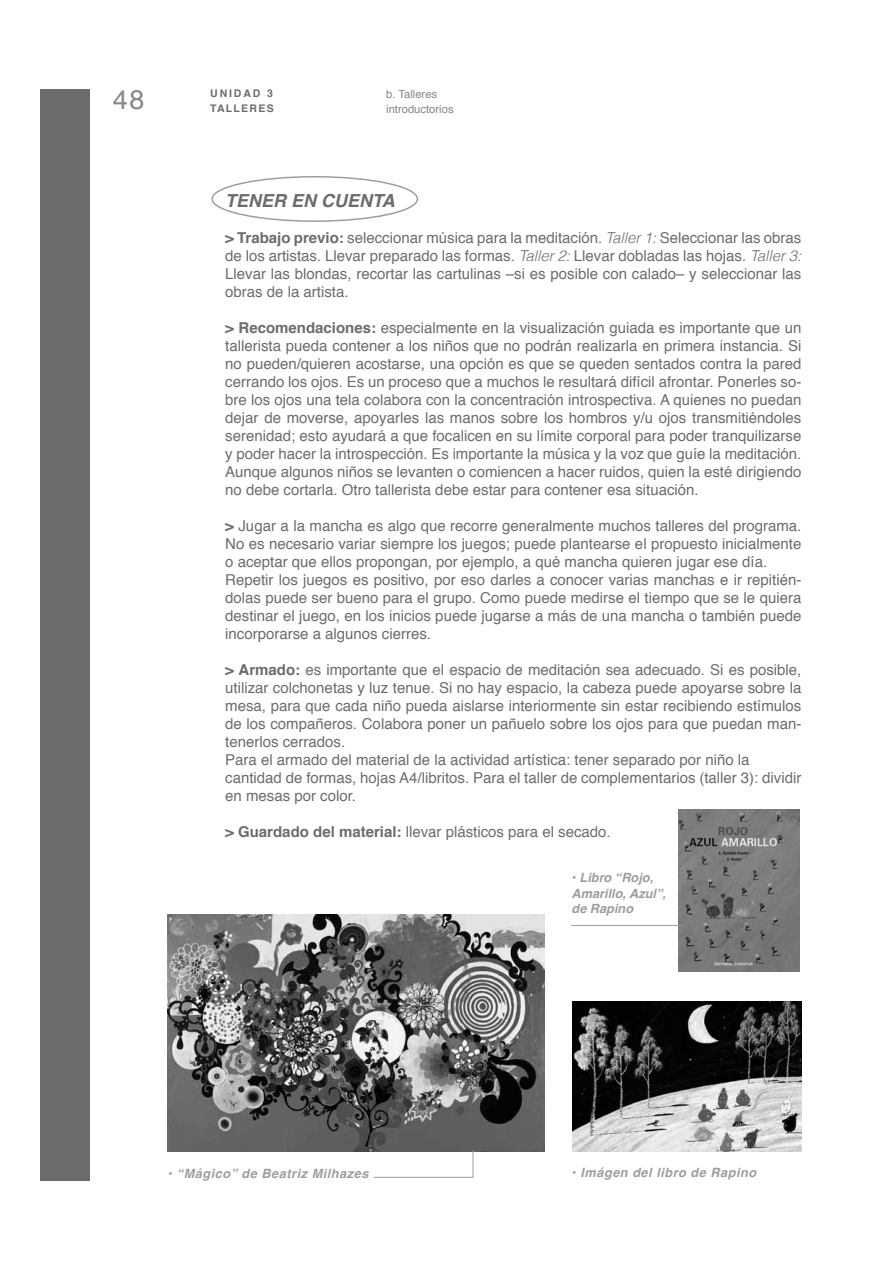
<style>
.page{position:relative;width:893px;height:1263px;background:#fff}
.page>*{position:absolute;margin:0;border:0;box-sizing:border-box;transform-origin:0 0}
.t1{font:27px "Helvetica";color:#87888a}
.t2{font:italic 700 18px "Helvetica";color:#6b6c6e}
.t3{font:15px/18px "Helvetica";color:#6b6c6e;text-align:justify}
.t4{font:italic 700 12.75px "Helvetica";letter-spacing:.04em;color:#9c9e9f}
.t5{font:italic 700 12.75px/15.3px "Helvetica";color:#9c9e9f}
.t6{font:11.25px/15px "Helvetica";color:#87888a}
.t7{font:700 10.5px/15px "Helvetica";letter-spacing:.12em;color:#6b6c6e}
.s1{font-weight:700}
.s2{font-weight:300;font-style:italic}
</style>
<div class="page">
<div style="left:40px;top:89px;width:50px;height:1092px;background:#6b6c6e"></div>
<div style="left:211px;top:176px;width:207px;height:46px;border:2px solid #9c9e9f;border-radius:50%"></div>
<img style="left:678px;top:810px;width:122px;height:162px">
<img style="left:168px;top:914px;width:376px;height:237px">
<img style="left:573px;top:1001px;width:228px;height:150px">
<svg style="left:373px;top:1150px;width:101px;height:28px"></svg>
<hr style="left:571px;top:925px;width:110px;height:1px;background:#9c9e9f">
<h1 class="t1" style="left:113px;top:79px;width:33px">48</h1>
<p class="t7" style="left:210px;top:86px;width:65px">UNIDAD 3<br>TALLERES</p>
<p class="t6" style="left:386px;top:87px;width:69px">b. Talleres introductorios</p>
<p class="t2" style="left:225px;top:186px;width:171px">TENER EN CUENTA</p>
<p class="t3" style="left:225px;top:229px;width:578px"><span class="s1">&gt; Trabajo previo:</span> seleccionar música para la meditación. <span class="s2">Taller 1:</span> Seleccionar las obras de los artistas. Llevar preparado las formas. <span class="s2">Taller 2:</span> Llevar dobladas las hojas. <span class="s2">Taller 3:<br></span>Llevar las blondas, recortar las cartulinas –si es posible con calado– y seleccionar las obras de la artista.</p>
<p class="t3" style="left:225px;top:319px;width:578px"><span class="s1">&gt; Recomendaciones:</span> especialmente en la visualización guiada es importante que un tallerista pueda contener a los niños que no podrán realizarla en primera instancia. Si no pueden/quieren acostarse, una opción es que se queden sentados contra la pared cerrando los ojos. Es un proceso que a muchos le resultará difícil afrontar. Ponerles so&shy;bre los ojos una tela colabora con la concentración introspectiva. A quienes no puedan dejar de moverse, apoyarles las manos sobre los hombros y/u ojos transmitiéndoles serenidad; esto ayudará a que focalicen en su límite corporal para poder tranquilizarse y poder hacer la introspección. Es importante la música y la voz que guíe la meditación.<br>Aunque algunos niños se levanten o comiencen a hacer ruidos, quien la esté dirigiendo no debe cortarla. Otro tallerista debe estar para contener esa situación.</p>
<p class="t3" style="left:225px;top:517px;width:578px;text-align:left"><span class="s1">&gt;</span> Jugar a la mancha es algo que recorre generalmente muchos talleres del programa.<br>No es necesario variar siempre los juegos; puede plantearse el propuesto inicialmente o aceptar que ellos propongan, por ejemplo, a qué mancha quieren jugar ese día.<br>Repetir los juegos es positivo, por eso darles a conocer varias manchas e ir repitién&shy;dolas puede ser bueno para el grupo. Como puede medirse el tiempo que se le quiera destinar el juego, en los inicios puede jugarse a más de una mancha o también puede incorporarse a algunos cierres.</p>
<p class="t3" style="left:225px;top:661px;width:578px;text-align:left"><span class="s1">&gt; Armado:</span> es importante que el espacio de meditación sea adecuado. Si es posible, utilizar colchonetas y luz tenue. Si no hay espacio, la cabeza puede apoyarse sobre la mesa, para que cada niño pueda aislarse interiormente sin estar recibiendo estímulos de los compañeros. Colabora poner un pañuelo sobre los ojos para que puedan man&shy;tenerlos cerrados.<br>Para el armado del material de la actividad artística: tener separado por niño la cantidad de formas, hojas A4/libritos. Para el taller de complementarios (taller 3): dividir en mesas por color.</p>
<p class="t3" style="left:225px;top:823px;width:387px"><span class="s1">&gt; Guardado del material:</span> llevar plásticos para el secado.</p>
<p class="t5" style="left:571px;top:870px;width:96px">• Libro “Rojo,<br>Amarillo, Azul”, de Rapino</p>
<p class="t4" style="left:168px;top:1163px;width:202px">• “Mágico” de Beatriz Milhazes</p>
<p class="t4" style="left:571px;top:1162px;width:186px">• Imágen del libro de Rapino</p>
</div>
